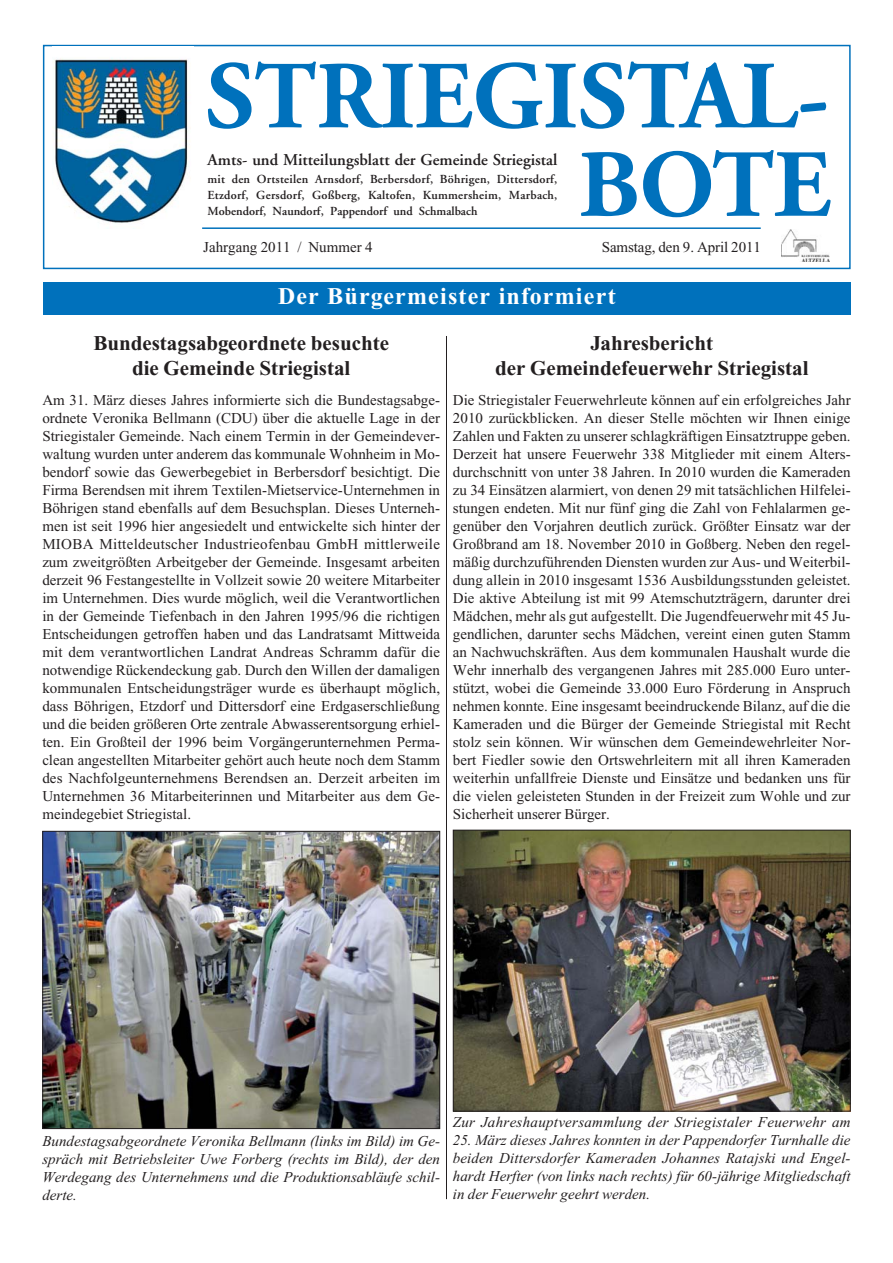
<style>
.page{position:relative;width:893px;height:1263px;background:#fff}
.page>*{position:absolute;margin:0;border:0;box-sizing:border-box;transform-origin:0 0}
.t1{font:700 96px/88.5px "Adobe Garamond";color:#0071bc;text-align:right}
.t2{font:700 24px "Times New Roman";letter-spacing:.05em;color:#fff}
.t3{font:700 21px/25.2px "Times New Roman";color:#231f20;text-align:center}
.t4{font:600 16.5px "Adobe Garamond";color:#231f20}
.t5{font:15px/18px "Times New Roman";color:#231f20;text-align:justify}
.t6{font:italic 15px/18px "Times New Roman";color:#231f20;text-align:justify}
.t7{font:italic 15px "Times New Roman";letter-spacing:.02em;color:#231f20}
.t8{font:600 12.3px/15.9px "Adobe Garamond";color:#231f20;text-align:justify}
</style>
<div class="page">
<div style="left:43px;top:45px;width:807px;height:224px;border:2px solid #0071bc"></div>
<img style="left:52px;top:47px;width:142px;height:176px">
<hr style="left:202px;top:227px;width:558px;height:2px;background:#0071bc">
<img style="left:781px;top:229px;width:48px;height:33px">
<div style="left:43px;top:282px;width:807px;height:33px;background:#0071bc"></div>
<img style="left:455px;top:832px;width:393px;height:278px">
<div style="left:453px;top:830px;width:397px;height:282px;border:1px solid #231f20"></div>
<hr style="left:446px;top:336px;width:1px;height:863px;background:#231f20">
<img style="left:44px;top:833px;width:394px;height:294px">
<div style="left:42px;top:831px;width:398px;height:298px;border:1px solid #231f20"></div>
<h1 class="t1" style="left:206px;top:61px;width:626px">STRIEGISTAL-<br>BOTE</h1>
<p class="t4" style="left:207px;top:153px;width:351px">Amts- und Mitteilungsblatt der Gemeinde Striegistal</p>
<p class="t8" style="left:207px;top:173px;width:351px">mit den Ortsteilen Arnsdorf, Berbersdorf, Böhrigen, Dittersdorf, Etzdorf, Gersdorf, Goßberg, Kaltofen, Kummersheim, Marbach, Mobendorf, Naundorf, Pappendorf und Schmalbach</p>
<p class="t5" style="left:203px;top:239px;width:171px">Jahrgang 2011 / Nummer 4</p>
<p class="t5" style="left:602px;top:239px;width:160px">Samstag, den 9. April 2011</p>
<h2 class="t2" style="left:278px;top:288px;width:339px">Der Bürgermeister informiert</h2>
<h3 class="t3" style="left:93px;top:333px;width:297px">Bundestagsabgeordnete besuchte die Gemeinde Striegistal</h3>
<p class="t5" style="left:42px;top:393px;width:399px">Am 31. März dieses Jahres informierte sich die Bundestagsabge&shy;ordnete Veronika Bellmann (CDU) über die aktuelle Lage in der Striegistaler Gemeinde. Nach einem Termin in der Gemeindever&shy;waltung wurden unter anderem das kommunale Wohnheim in Mo&shy;bendorf sowie das Gewerbegebiet in Berbersdorf besichtigt. Die Firma Berendsen mit ihrem Textilen-Mietservice-Unternehmen in Böhrigen stand ebenfalls auf dem Besuchsplan. Dieses Unterneh&shy;men ist seit 1996 hier angesiedelt und entwickelte sich hinter der MIOBA Mitteldeutscher Industrieofenbau GmbH mittlerweile zum zweitgrößten Arbeitgeber der Gemeinde. Insgesamt arbeiten derzeit 96 Festangestellte in Vollzeit sowie 20 weitere Mitarbeiter im Unternehmen. Dies wurde möglich, weil die Verantwortlichen in der Gemeinde Tiefenbach in den Jahren 1995/96 die richtigen Entscheidungen getroffen haben und das Landratsamt Mittweida mit dem verantwortlichen Landrat Andreas Schramm dafür die notwendige Rückendeckung gab. Durch den Willen der damaligen kommunalen Entscheidungsträger wurde es überhaupt möglich, dass Böhrigen, Etzdorf und Dittersdorf eine Erdgaserschließung und die beiden größeren Orte zentrale Abwasserentsorgung erhiel&shy;ten. Ein Großteil der 1996 beim Vorgängerunternehmen Perma&shy;clean angestellten Mitarbeiter gehört auch heute noch dem Stamm des Nachfolgeunternehmens Berendsen an. Derzeit arbeiten im Unternehmen 36 Mitarbeiterinnen und Mitarbeiter aus dem Ge&shy;meindegebiet Striegistal.</p>
<h3 class="t3" style="left:495px;top:333px;width:315px">Jahresbericht<br>der Gemeindefeuerwehr Striegistal</h3>
<p class="t5" style="left:453px;top:393px;width:399px">Die Striegistaler Feuerwehrleute können auf ein erfolgreiches Jahr 2010 zurückblicken. An dieser Stelle möchten wir Ihnen einige Zahlen und Fakten zu unserer schlagkräftigen Einsatztruppe geben.<br>Derzeit hat unsere Feuerwehr 338 Mitglieder mit einem Alters&shy;durchschnitt von unter 38 Jahren. In 2010 wurden die Kameraden zu 34 Einsätzen alarmiert, von denen 29 mit tatsächlichen Hilfelei&shy;stungen endeten. Mit nur fünf ging die Zahl von Fehlalarmen ge&shy;genüber den Vorjahren deutlich zurück. Größter Einsatz war der Großbrand am 18. November 2010 in Goßberg. Neben den regel&shy;mäßig durchzuführenden Diensten wurden zur Aus- und Weiterbil&shy;dung allein in 2010 insgesamt 1536 Ausbildungsstunden geleistet.<br>Die aktive Abteilung ist mit 99 Atemschutzträgern, darunter drei Mädchen, mehr als gut aufgestellt. Die Jugendfeuerwehr mit 45 Ju&shy;gendlichen, darunter sechs Mädchen, vereint einen guten Stamm an Nachwuchskräften. Aus dem kommunalen Haushalt wurde die Wehr innerhalb des vergangenen Jahres mit 285.000 Euro unter&shy;stützt, wobei die Gemeinde 33.000 Euro Förderung in Anspruch nehmen konnte. Eine insgesamt beeindruckende Bilanz, auf die die Kameraden und die Bürger der Gemeinde Striegistal mit Recht stolz sein können. Wir wünschen dem Gemeindewehrleiter Nor&shy;bert Fiedler sowie den Ortswehrleitern mit all ihren Kameraden weiterhin unfallfreie Dienste und Einsätze und bedanken uns für die vielen geleisteten Stunden in der Freizeit zum Wohle und zur Sicherheit unserer Bürger.</p>
<p class="t6" style="left:42px;top:1133px;width:399px">Bundestagsabgeordnete Veronika Bellmann (links im Bild) im Ge&shy;spräch mit Betriebsleiter Uwe Forberg (rechts im Bild), der den Werdegang des Unternehmens und die Produktionsabläufe schil&shy;derte.</p>
<p class="t7" style="left:453px;top:1117px;width:399px">Zur Jahreshauptversammlung der Striegistaler Feuerwehr am</p>
<p class="t6" style="left:453px;top:1133px;width:399px">25. März dieses Jahres konnten in der Pappendorfer Turnhalle die beiden Dittersdorfer Kameraden Johannes Ratajski und Engel&shy;hardt Herfter (von links nach rechts) für 60-jährige Mitgliedschaft in der Feuerwehr geehrt werden.</p>
</div>
